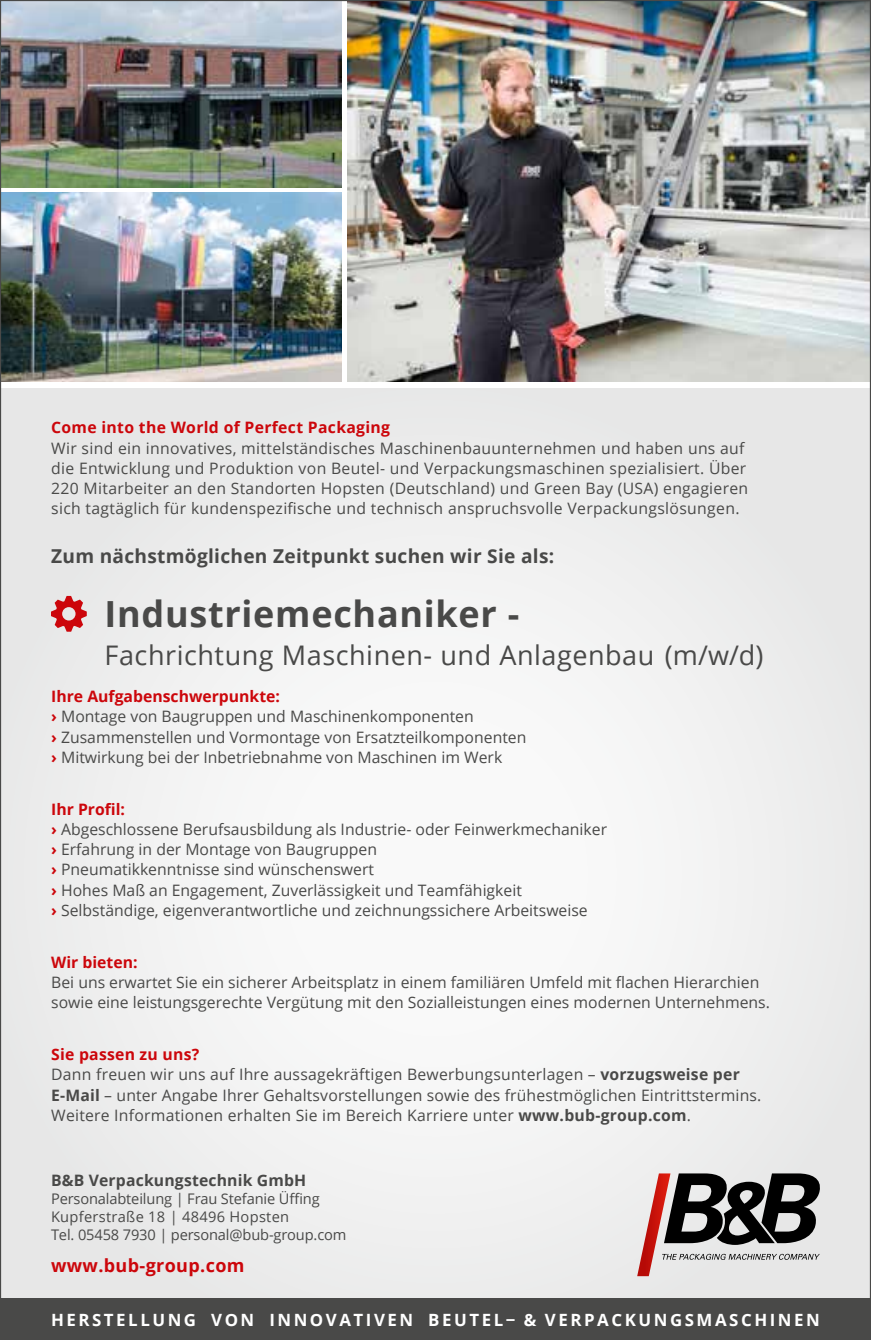
<style>
.page{position:relative;width:871px;height:1340px;background:#fff}
.page>*{position:absolute;margin:0;border:0;box-sizing:border-box;transform-origin:0 0}
.t1{font:700 36px "Open Sans";letter-spacing:.02em;color:#494948}
.t2{font:27px "Open Sans";letter-spacing:.02em;color:#494948}
.t3{font:700 19.12px "Open Sans";letter-spacing:.015em;color:#494948}
.t4{font:700 18px "Open Sans";letter-spacing:.02em;color:#cc060b}
.t5{font:700 16.88px "Open Sans";letter-spacing:.15em;color:#fff}
.t6{font:15.75px/20.2px "Open Sans";color:#494948}
.t7{font:15.75px/20.2px "Open Sans";letter-spacing:.02em;color:#494948}
.t8{font:700 15.75px "Open Sans";letter-spacing:.02em;color:#cc060b}
.t9{font:700 15.75px "Open Sans";letter-spacing:.01em;color:#494948}
.t10{font:700 15.75px "Open Sans";color:#cc060b}
.t11{font:14.62px/18px "Open Sans";letter-spacing:-.01em;color:#494948}
.s1{font-weight:700;color:#cc060b}
.s2{font-weight:700}
</style>
<div class="page">
<div style="left:0;top:388px;width:871px;height:951px;background:#efefef"></div>
<svg style="left:637px;top:1173px;width:183px;height:103px"></svg>
<div style="left:0;top:1298px;width:871px;height:41px;background:#494948"></div>
<img style="left:2px;top:193px;width:339px;height:188px">
<img style="left:2px;top:2px;width:339px;height:186px">
<img style="left:348px;top:2px;width:521px;height:379px">
<svg style="left:51px;top:596px;width:36px;height:35px"></svg>
<p class="t8" style="left:51px;top:416px;width:340px">Come into the World of Perfect Packaging</p>
<p class="t7" style="left:51px;top:437px;width:698px">Wir sind ein innovatives, mittelständisches Maschinenbauunternehmen und haben uns auf die Entwicklung und Produktion von Beutel- und Verpackungsmaschinen spezialisiert. Über 220 Mitarbeiter an den Standorten Hopsten (Deutschland) und Green Bay (USA) engagieren sich tagtäglich für kundenspezifische und technisch anspruchsvolle Verpackungslösungen.</p>
<p class="t3" style="left:51px;top:542px;width:504px">Zum nächstmöglichen Zeitpunkt suchen wir Sie als:</p>
<h1 class="t1" style="left:105px;top:588px;width:416px">Industriemechaniker -</h1>
<h2 class="t2" style="left:105px;top:636px;width:660px">Fachrichtung Maschinen- und Anlagenbau (m/w/d)</h2>
<p class="t6" style="left:51px;top:686px;width:476px"><span class="s1">Ihre Aufgabenschwerpunkte:<br>›</span> Montage von Baugruppen und Maschinenkomponenten<br><span class="s1">›</span> Zusammenstellen und Vormontage von Ersatzteilkomponenten <span class="s1">›</span> Mitwirkung bei der Inbetriebnahme von Maschinen im Werk</p>
<p class="t6" style="left:51px;top:798px;width:557px"><span class="s1">Ihr Profil:<br>›</span> Abgeschlossene Berufsausbildung als Industrie- oder Feinwerkmechaniker <span class="s1">›</span> Erfahrung in der Montage von Baugruppen<br><span class="s1">›</span> Pneumatikkenntnisse sind wünschenswert<br><span class="s1">›</span> Hohes Maß an Engagement, Zuverlässigkeit und Teamfähigkeit<br><span class="s1">›</span> Selbständige, eigenverantwortliche und zeichnungssichere Arbeitsweise</p>
<p class="t10" style="left:51px;top:950px;width:88px">Wir bieten:</p>
<p class="t6" style="left:51px;top:971px;width:720px">Bei uns erwartet Sie ein sicherer Arbeitsplatz in einem familiären Umfeld mit flachen Hierarchien sowie eine leistungsgerechte Vergütung mit den Sozialleistungen eines modernen Unternehmens.</p>
<p class="t6" style="left:51px;top:1043px;width:711px"><span class="s1">Sie passen zu uns?<br></span>Dann freuen wir uns auf Ihre aussagekräftigen Bewerbungsunterlagen – <span class="s2">vorzugsweise per E-Mail</span> – unter Angabe Ihrer Gehaltsvorstellungen sowie des frühestmöglichen Eintrittstermins.<br>Weitere Informationen erhalten Sie im Bereich Karriere unter <span class="s2">www.bub-group.com</span>.</p>
<p class="t9" style="left:51px;top:1168px;width:257px">B&amp;B Verpackungstechnik GmbH</p>
<p class="t11" style="left:51px;top:1188px;width:297px">Personalabteilung | Frau Stefanie Üffing<br>Kupferstraße 18 | 48496 Hopsten<br>Tel. 05458 7930 | personal@bub-group.com</p>
<p class="t4" style="left:51px;top:1252px;width:195px">www.bub-group.com</p>
<p class="t5" style="left:51px;top:1307px;width:770px">HERSTELLUNG VON INNOVATIVEN BEUTEL− &amp; VERPACKUNGSMASCHINEN</p>
</div>
